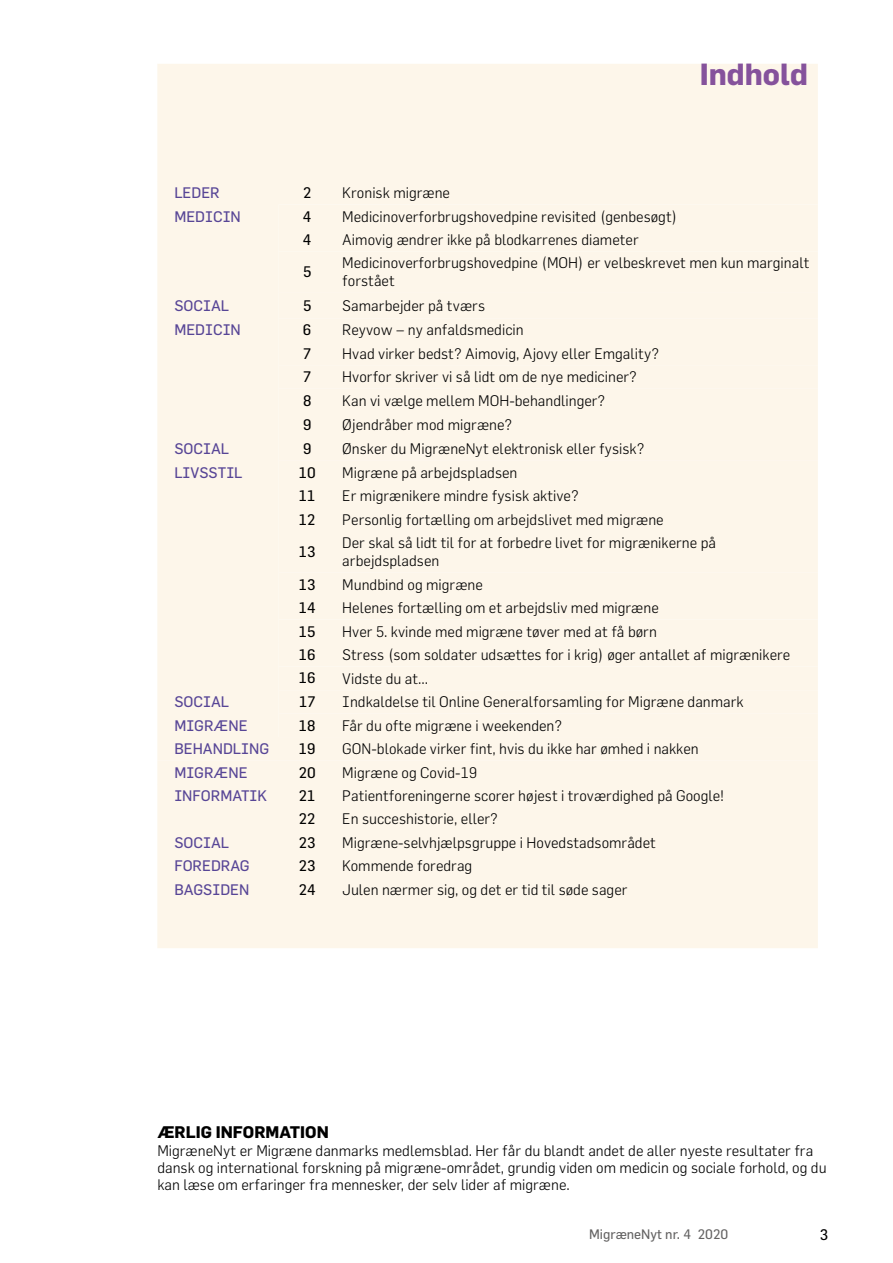
<style>
.page{position:relative;width:893px;height:1263px;background:#fff}
.page>*{position:absolute;margin:0;border:0;box-sizing:border-box;transform-origin:0 0}
.t1{font:700 30px "Flama";color:#85529c}
.t2{font:700 16.5px "Flama";color:#000}
.t3{font:300 15px/17.2px "Flama";color:#000}
.t4{font:15px "Flama";color:#574596}
.t5{font:15px "Flama";color:#000}
.t6{font:13.5px "Flama";color:#646363}
</style>
<div class="page">
<div style="left:157px;top:64px;width:661px;height:884px;background:#fdf6ea"></div>
<div style="left:279px;top:204px;width:539px;height:257px;background:#fdf6ea"></div>
<div style="left:279px;top:461px;width:539px;height:112px;background:#fdf6ea"></div>
<div style="left:279px;top:573px;width:539px;height:164px;background:#fdf6ea"></div>
<div style="left:157px;top:760px;width:661px;height:24px;background:#fdf6ea"></div>
<h1 class="t1" style="left:700px;top:56px;width:110px">Indhold</h1>
<p class="t4" style="left:174px;top:184px;width:47px">LEDER</p>
<p class="t5" style="left:303px;top:184px;width:10px">2</p>
<p class="t3" style="left:342px;top:184px;width:109px">Kronisk migræne</p>
<p class="t4" style="left:174px;top:207px;width:68px">MEDICIN</p>
<p class="t5" style="left:303px;top:207px;width:10px">4</p>
<p class="t3" style="left:342px;top:207px;width:337px">Medicinoverforbrugshovedpine revisited (genbesøgt)</p>
<p class="t5" style="left:303px;top:231px;width:10px">4</p>
<p class="t3" style="left:342px;top:231px;width:298px">Aimovig ændrer ikke på blodkarrenes diameter</p>
<p class="t5" style="left:303px;top:263px;width:10px">5</p>
<p class="t3" style="left:342px;top:254px;width:469px">Medicinoverforbrugshovedpine (MOH) er velbeskrevet men kun marginalt forstået</p>
<p class="t4" style="left:174px;top:296px;width:56px">SOCIAL</p>
<p class="t5" style="left:303px;top:296px;width:10px">5</p>
<p class="t3" style="left:342px;top:296px;width:144px">Samarbejder på tværs</p>
<p class="t4" style="left:174px;top:321px;width:68px">MEDICIN</p>
<p class="t5" style="left:303px;top:321px;width:10px">6</p>
<p class="t3" style="left:342px;top:321px;width:183px">Reyvow – ny anfaldsmedicin</p>
<p class="t5" style="left:303px;top:344px;width:10px">7</p>
<p class="t3" style="left:342px;top:344px;width:318px">Hvad virker bedst? Aimovig, Ajovy eller Emgality?</p>
<p class="t5" style="left:303px;top:368px;width:10px">7</p>
<p class="t3" style="left:342px;top:368px;width:296px">Hvorfor skriver vi så lidt om de nye mediciner?</p>
<p class="t5" style="left:303px;top:392px;width:10px">8</p>
<p class="t3" style="left:342px;top:392px;width:264px">Kan vi vælge mellem MOH-behandlinger?</p>
<p class="t5" style="left:303px;top:416px;width:10px">9</p>
<p class="t3" style="left:342px;top:416px;width:171px">Øjendråber mod migræne?</p>
<p class="t4" style="left:174px;top:440px;width:56px">SOCIAL</p>
<p class="t5" style="left:303px;top:440px;width:10px">9</p>
<p class="t3" style="left:342px;top:440px;width:303px">Ønsker du MigræneNyt elektronisk eller fysisk?</p>
<p class="t4" style="left:174px;top:463px;width:70px">LIVSSTIL</p>
<p class="t5" style="left:299px;top:463px;width:18px">10</p>
<p class="t3" style="left:342px;top:463px;width:177px">Migræne på arbejdspladsen</p>
<p class="t5" style="left:299px;top:487px;width:18px">11</p>
<p class="t3" style="left:342px;top:487px;width:238px">Er migrænikere mindre fysisk aktive?</p>
<p class="t5" style="left:299px;top:510px;width:18px">12</p>
<p class="t3" style="left:342px;top:510px;width:323px">Personlig fortælling om arbejdslivet med migræne</p>
<p class="t5" style="left:299px;top:543px;width:18px">13</p>
<p class="t3" style="left:342px;top:533px;width:375px;line-height:18px">Der skal så lidt til for at forbedre livet for migrænikerne på arbejdspladsen</p>
<p class="t5" style="left:299px;top:575px;width:18px">13</p>
<p class="t3" style="left:342px;top:575px;width:142px">Mundbind og migræne</p>
<p class="t5" style="left:299px;top:599px;width:18px">14</p>
<p class="t3" style="left:342px;top:599px;width:318px">Helenes fortælling om et arbejdsliv med migræne</p>
<p class="t5" style="left:299px;top:622px;width:18px">15</p>
<p class="t3" style="left:342px;top:622px;width:316px">Hver 5. kvinde med migræne tøver med at få børn</p>
<p class="t5" style="left:299px;top:645px;width:18px">16</p>
<p class="t3" style="left:342px;top:646px;width:450px">Stress (som soldater udsættes for i krig) øger antallet af migrænikere</p>
<p class="t5" style="left:299px;top:669px;width:18px">16</p>
<p class="t3" style="left:342px;top:669px;width:88px">Vidste du at...</p>
<p class="t4" style="left:174px;top:693px;width:56px">SOCIAL</p>
<p class="t5" style="left:299px;top:693px;width:18px">17</p>
<p class="t3" style="left:342px;top:693px;width:403px">Indkaldelse til Online Generalforsamling for Migræne danmark</p>
<p class="t4" style="left:174px;top:716px;width:75px">MIGRÆNE</p>
<p class="t5" style="left:299px;top:716px;width:18px">18</p>
<p class="t3" style="left:342px;top:716px;width:221px">Får du ofte migræne i weekenden?</p>
<p class="t4" style="left:174px;top:740px;width:96px">BEHANDLING</p>
<p class="t5" style="left:299px;top:740px;width:18px">19</p>
<p class="t3" style="left:342px;top:740px;width:358px">GON-blokade virker fint, hvis du ikke har ømhed i nakken</p>
<p class="t4" style="left:174px;top:763px;width:75px">MIGRÆNE</p>
<p class="t5" style="left:299px;top:763px;width:19px">20</p>
<p class="t3" style="left:342px;top:763px;width:136px">Migræne og Covid-19</p>
<p class="t4" style="left:174px;top:786px;width:94px">INFORMATIK</p>
<p class="t5" style="left:299px;top:786px;width:18px">21</p>
<p class="t3" style="left:342px;top:787px;width:383px">Patientforeningerne scorer højest i troværdighed på Google!</p>
<p class="t5" style="left:299px;top:810px;width:18px">22</p>
<p class="t3" style="left:342px;top:810px;width:157px">En succeshistorie, eller?</p>
<p class="t4" style="left:174px;top:833px;width:56px">SOCIAL</p>
<p class="t5" style="left:299px;top:833px;width:18px">23</p>
<p class="t3" style="left:342px;top:833px;width:315px">Migræne-selvhjælpsgruppe i Hovedstadsområdet</p>
<p class="t4" style="left:174px;top:857px;width:77px">FOREDRAG</p>
<p class="t5" style="left:299px;top:857px;width:18px">23</p>
<p class="t3" style="left:342px;top:857px;width:132px">Kommende foredrag</p>
<p class="t4" style="left:174px;top:880px;width:77px">BAGSIDEN</p>
<p class="t5" style="left:299px;top:880px;width:18px">24</p>
<p class="t3" style="left:342px;top:880px;width:287px">Julen nærmer sig, og det er tid til søde sager</p>
<p class="t2" style="left:157px;top:1122px;width:173px">ÆRLIG INFORMATION</p>
<p class="t3" style="left:157px;top:1141px;width:671px">MigræneNyt er Migræne danmarks medlemsblad. Her får du blandt andet de aller nyeste resultater fra dansk og international forskning på migræne-området, grundig viden om medicin og sociale forhold, og du kan læse om erfaringer fra mennesker, der selv lider af migræne.</p>
<p class="t6" style="left:589px;top:1225px;width:141px">MigræneNyt nr. 4 2020</p>
<p class="t5" style="left:820px;top:1225px;width:10px">3</p>
</div>
